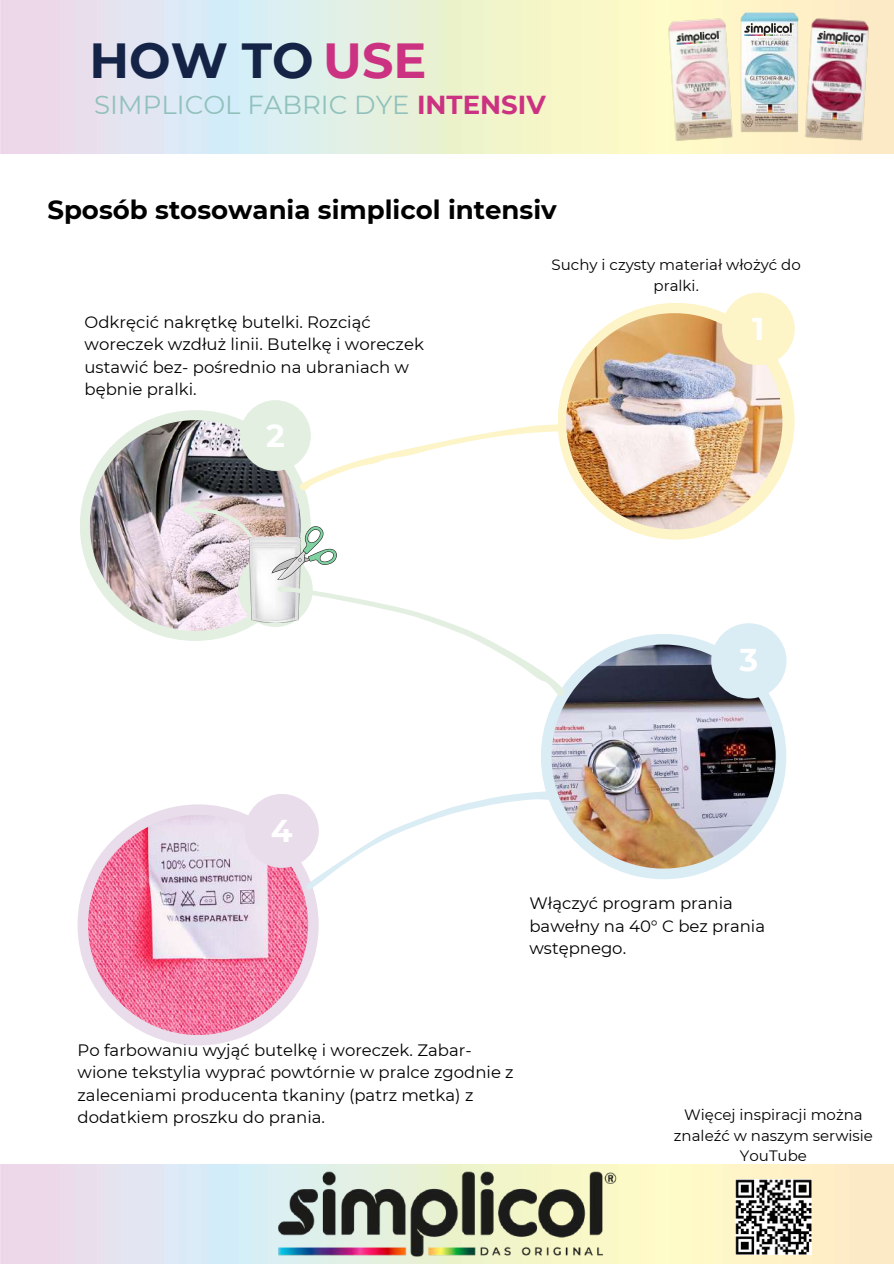
<style>
.page{position:relative;width:894px;height:1264px;background:#fff}
.page>*{position:absolute;margin:0;border:0;box-sizing:border-box;transform-origin:0 0}
.t1{font:700 49.2px "Montserrat";color:#142346}
.t2{font:700 31.5px "Montserrat";color:#fff}
.t3{font:700 25.95px "Montserrat";color:#000}
.t4{font:25.95px "Montserrat";color:#91c1bc}
.t5{font:16.5px/22.5px "Montserrat";color:#000}
.t6{font:15px/20.2px "Montserrat";color:#000;text-align:center}
.s1{color:#cc3282}
.s2{font-weight:700;color:#cc3282}
</style>
<div class="page">
<img style="left:0;top:1164px;width:893px;height:99px">
<div style="left:557px;top:303px;width:237px;height:236px;background:#fdf4c7;border-radius:50%"></div>
<img style="left:566px;top:313px;width:216px;height:216px">
<div style="left:721px;top:292px;width:73px;height:73px;background:#fdf4c7;border-radius:50%"></div>
<div style="left:80px;top:410px;width:230px;height:231px;background:#e3f0e1;border-radius:50%"></div>
<img style="left:90px;top:420px;width:132px;height:211px">
<div style="left:240px;top:400px;width:71px;height:71px;background:#e3f0e1;border-radius:50%"></div>
<div style="left:540px;top:634px;width:246px;height:245px;background:#daecf4;border-radius:50%"></div>
<img style="left:551px;top:644px;width:224px;height:224px">
<div style="left:711px;top:623px;width:75px;height:75px;background:#daecf4;border-radius:50%"></div>
<div style="left:77px;top:804px;width:241px;height:241px;background:#e9dceb;border-radius:50%"></div>
<img style="left:88px;top:815px;width:220px;height:219px">
<div style="left:245px;top:794px;width:74px;height:73px;background:#e9dceb;border-radius:50%"></div>
<svg style="left:179px;top:424px;width:386px;height:272px"></svg>
<svg style="left:305px;top:791px;width:249px;height:98px"></svg>
<img style="left:276px;top:1171px;width:341px;height:85px">
<img style="left:627px;top:7px;width:146px;height:146px">
<img style="left:691px;top:111px;width:26px;height:9px">
<img style="left:675px;top:31px;width:46px;height:14px">
<img style="left:764px;top:7px;width:129px;height:145px">
<img style="left:816px;top:31px;width:49px;height:15px">
<img style="left:820px;top:112px;width:30px;height:9px">
<img style="left:735px;top:1179px;width:75px;height:75px">
<h1 class="t1" style="left:89px;top:30px;width:338px">HOW TO <span class="s1">USE</span></h1>
<h3 class="t4" style="left:94px;top:89px;width:453px">SIMPLICOL FABRIC DYE <span class="s2">INTENSIV</span></h3>
<h3 class="t3" style="left:47px;top:194px;width:510px">Sposób stosowania simplicol intensiv</h3>
<p class="t5" style="left:84px;top:310px;width:341px">Odkręcić nakrętkę butelki. Rozciąć woreczek wzdłuż linii. Butelkę i woreczek ustawić bez- pośrednio na ubraniach w bębnie pralki.</p>
<h2 class="t2" style="left:266px;top:416px;width:20px">2</h2>
<p class="t6" style="left:551px;top:255px;width:251px">Suchy i czysty materiał włożyć do pralki.</p>
<h2 class="t2" style="left:752px;top:309px;width:14px">1</h2>
<h2 class="t2" style="left:739px;top:640px;width:20px">3</h2>
<h2 class="t2" style="left:271px;top:811px;width:23px">4</h2>
<p class="t5" style="left:529px;top:892px;width:237px">Włączyć program prania bawełny na 40° C bez prania wstępnego.</p>
<p class="t5" style="left:77px;top:1038px;width:437px">Po farbowaniu wyjąć butelkę i woreczek. Zabar&shy;wione tekstylia wyprać powtórnie w pralce zgodnie z zaleceniami producenta tkaniny (patrz metka) z dodatkiem proszku do prania.</p>
<p class="t6" style="left:673px;top:1104px;width:200px">Więcej inspiracji można znaleźć w naszym serwisie<br>YouTube</p>
</div>
